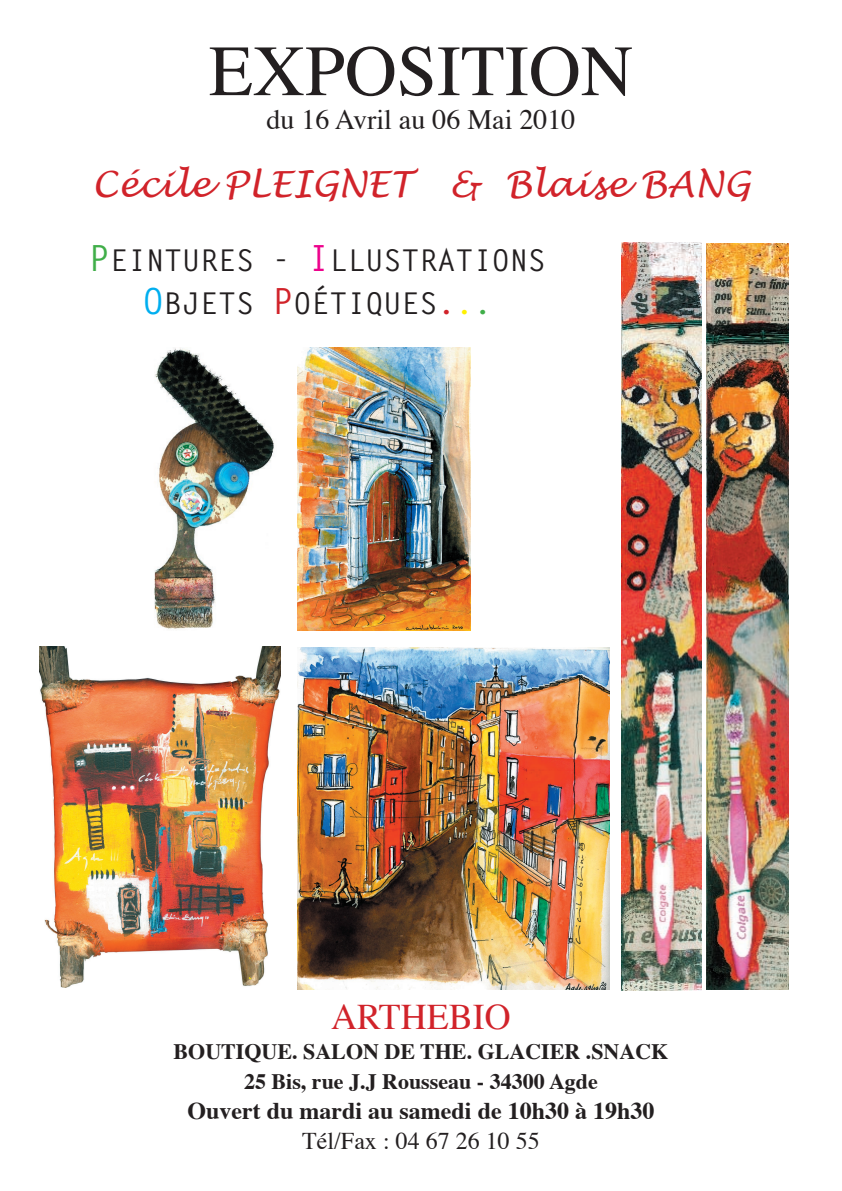
<style>
.page{position:relative;width:842px;height:1191px;background:#fff}
.page>*{position:absolute;margin:0;border:0;box-sizing:border-box;transform-origin:0 0}
.t1{font:72px "Times";color:#231f20}
.t2{font:italic 36px "Lucida Handwriting";color:#d1232a}
.t3{font:36px "Times";color:#d1232a}
.t4{font:700 30px/43.2px "Letter Gothic Std";color:#231f20;text-align:center}
.t5{font:28px "Times";color:#231f20}
.t6{font:700 24px "Times";color:#231f20}
.t7{font:24px "Times";color:#231f20}
.t8{font:700 22px/30px "Times";color:#231f20;text-align:center}
.s1{font-size:36px;color:#40ae49}
.s2{font-size:36px;color:#ed028c}
.s3{font-size:36px;color:#00aeef}
.s4{font-size:36px;color:#d1232a}
.s5{color:#d1232a}
.s6{color:#fff101}
.s7{color:#40ae49}
</style>
<div class="page">
<img style="left:707px;top:243px;width:82px;height:746px">
<img style="left:621px;top:243px;width:80px;height:748px">
<img style="left:298px;top:648px;width:311px;height:341px">
<img style="left:298px;top:347px;width:172px;height:284px">
<img style="left:39px;top:646px;width:241px;height:341px">
<img style="left:154px;top:348px;width:120px;height:281px">
<h1 class="t1" style="left:209px;top:25px;width:425px">EXPOSITION</h1>
<p class="t5" style="left:266px;top:102px;width:311px">du 16 Avril au 06 Mai 2010</p>
<h2 class="t2" style="left:92px;top:162px;width:659px">Cécile PLEIGNET &amp; Blaise BANG</h2>
<h3 class="t4" style="left:88px;top:239px;width:459px"><span class="s1">P</span>EINTURES - <span class="s2">I</span>LLUSTRATIONS<br><span class="s3">O</span>BJETS <span class="s4">P</span>OÉTIQUES<span class="s5">.</span><span class="s6">.</span><span class="s7">.</span></h3>
<h2 class="t3" style="left:331px;top:994px;width:181px">ARTHEBIO</h2>
<p class="t8" style="left:174px;top:1037px;width:496px">BOUTIQUE. SALON DE THE. GLACIER .SNACK<br>25 Bis, rue J.J Rousseau - 34300 Agde</p>
<p class="t6" style="left:188px;top:1095px;width:468px">Ouvert du mardi au samedi de 10h30 à 19h30</p>
<p class="t7" style="left:302px;top:1126px;width:239px">Tél/Fax : 04 67 26 10 55</p>
</div>
